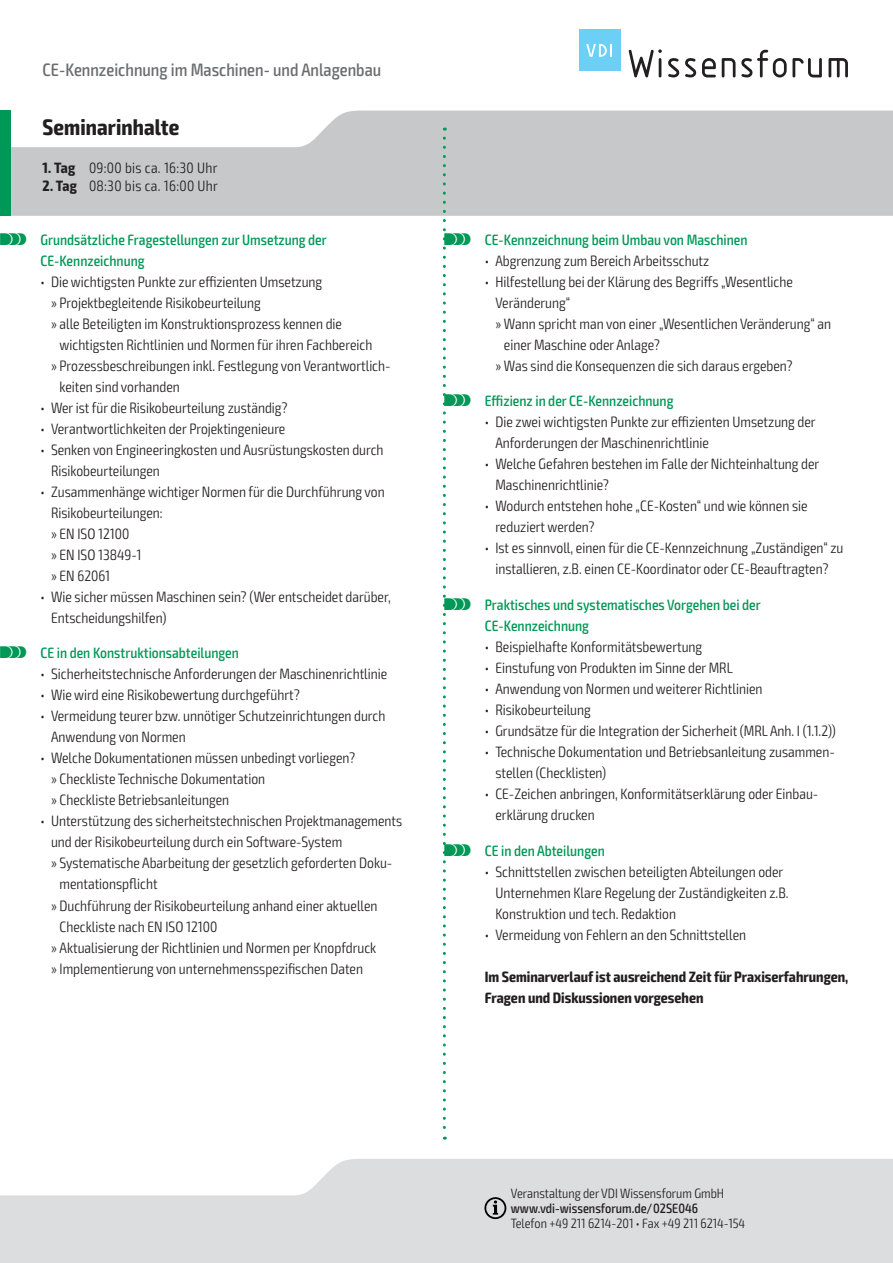
<style>
.page{position:relative;width:893px;height:1263px;background:#fff}
.page>*{position:absolute;margin:0;border:0;box-sizing:border-box;transform-origin:0 0}
.t1{font:700 condensed 22.5px "Exo 2";letter-spacing:.005em;color:#231f20}
.t2{font:500 condensed 18px "Exo 2";color:#6c6d70}
.t3{font:300 condensed 15px/21px "Exo 2";color:#231f20}
.t4{font:500 condensed 15px/21px "Exo 2";color:#009856}
.t5{font:700 condensed 15px/21px "Exo 2";color:#231f20}
.t6{font:300 condensed 15px "Exo 2";letter-spacing:.02em;color:#231f20}
.t7{font:300 condensed 13.5px "Exo 2";color:#231f20}
.t8{font:500 condensed 13.5px "Exo 2";color:#231f20}
.s1{font-weight:700}
.s2{font-family:"VDI Iconset S4 A Regular";font-weight:400;font-stretch:normal}
</style>
<div class="page">
<svg style="left:0;top:1159px;width:893px;height:104px;background:#e0e1e3"></svg>
<svg style="left:11px;top:111px;width:882px;height:105px;background:#cdced0"></svg>
<div style="left:0;top:111px;width:11px;height:105px;background:#009856"></div>
<svg style="left:484px;top:1197px;width:22px;height:22px"></svg>
<svg style="left:629px;top:49px;width:33px;height:28px"></svg>
<svg style="left:668px;top:58px;width:11px;height:19px"></svg>
<svg style="left:685px;top:58px;width:11px;height:19px"></svg>
<svg style="left:702px;top:58px;width:14px;height:19px"></svg>
<svg style="left:722px;top:58px;width:13px;height:19px"></svg>
<svg style="left:741px;top:50px;width:81px;height:27px"></svg>
<svg style="left:828px;top:58px;width:20px;height:19px"></svg>
<div style="left:579px;top:30px;width:41px;height:41px;background:#6bcff6"></div>
<svg style="left:586px;top:44px;width:26px;height:13px"></svg>
<svg style="left:443px;top:138px;width:3px;height:1002px"></svg>
<p class="t2" style="left:43px;top:59px;width:340px">CE-Kennzeichnung im Maschinen- und Anlagenbau</p>
<h1 class="t1" style="left:43px;top:113px;width:138px">Seminarinhalte</h1>
<p class="t6" style="left:43px;top:159px;width:177px"><span class="s1">1. Tag</span> 09:00 bis ca. 16:30 Uhr</p>
<p class="t6" style="left:43px;top:177px;width:177px"><span class="s1">2. Tag</span> 08:30 bis ca. 16:00 Uhr</p>
<p class="t4" style="left:40px;top:229px;width:288px;text-indent:-40px"><span class="s2">S</span> Grundsätzliche Fragestellungen zur Umsetzung der<br>CE-Kennzeichnung</p>
<p class="t3" style="left:40px;top:271px;width:283px">• Die wichtigsten Punkte zur effizienten Umsetzung</p>
<p class="t3" style="left:51px;top:292px;width:211px">» Projektbegleitende Risikobeurteilung</p>
<p class="t3" style="left:51px;top:313px;width:292px">» alle Beteiligten im Konstruktionsprozess kennen die</p>
<p class="t3" style="left:60px;top:334px;width:314px">wichtigsten Richtlinien und Normen für ihren Fachbereich</p>
<p class="t3" style="left:51px;top:355px;width:339px">» Prozessbeschreibungen inkl. Festlegung von Verantwortlich-</p>
<p class="t3" style="left:60px;top:376px;width:122px">keiten sind vorhanden</p>
<p class="t3" style="left:40px;top:397px;width:249px">• Wer ist für die Risikobeurteilung zuständig?</p>
<p class="t3" style="left:40px;top:418px;width:247px">• Verantwortlichkeiten der Projektingenieure</p>
<p class="t3" style="left:51px;top:439px;width:334px;text-indent:-11px">• Senken von Engineeringkosten und Ausrüstungskosten durch<br>Risikobeurteilungen</p>
<p class="t3" style="left:51px;top:481px;width:335px;text-indent:-11px">• Zusammenhänge wichtiger Normen für die Durchführung von<br>Risikobeurteilungen:<br>» EN ISO 12100<br>» EN ISO 13849-1<br>» EN 62061</p>
<p class="t3" style="left:51px;top:586px;width:341px;text-indent:-11px">• Wie sicher müssen Maschinen sein? (Wer entscheidet darüber,<br>Entscheidungshilfen)</p>
<p class="t4" style="left:0;top:643px;width:240px"><span class="s2">S</span> CE in den Konstruktionsabteilungen</p>
<p class="t3" style="left:40px;top:664px;width:348px">• Sicherheitstechnische Anforderungen der Maschinenrichtlinie</p>
<p class="t3" style="left:40px;top:685px;width:261px">• Wie wird eine Risikobewertung durchgeführt?</p>
<p class="t3" style="left:51px;top:706px;width:336px;text-indent:-11px">• Vermeidung teurer bzw. unnötiger Schutzeinrichtungen durch<br>Anwendung von Normen</p>
<p class="t3" style="left:51px;top:748px;width:306px;text-indent:-11px">• Welche Dokumentationen müssen unbedingt vorliegen? » Checkliste Technische Dokumentation<br>» Checkliste Betriebsanleitungen</p>
<p class="t3" style="left:40px;top:811px;width:363px">• Unterstützung des sicherheitstechnischen Projektmanagements</p>
<p class="t3" style="left:51px;top:832px;width:293px">und der Risikobeurteilung durch ein Software-System</p>
<p class="t3" style="left:51px;top:853px;width:343px">» Systematische Abarbeitung der gesetzlich geforderten Doku-</p>
<p class="t3" style="left:60px;top:874px;width:100px">mentationspflicht</p>
<p class="t3" style="left:51px;top:895px;width:328px">» Duchführung der Risikobeurteilung anhand einer aktuellen</p>
<p class="t3" style="left:60px;top:916px;width:159px">Checkliste nach EN ISO 12100</p>
<p class="t3" style="left:51px;top:937px;width:327px">» Aktualisierung der Richtlinien und Normen per Knopfdruck</p>
<p class="t3" style="left:51px;top:958px;width:314px">» Implementierung von unternehmensspezifischen Daten</p>
<p class="t4" style="left:444px;top:229px;width:305px"><span class="s2">S</span> CE-Kennzeichnung beim Umbau von Maschinen</p>
<p class="t3" style="left:485px;top:250px;width:226px">• Abgrenzung zum Bereich Arbeitsschutz</p>
<p class="t3" style="left:485px;top:271px;width:310px">• Hilfestellung bei der Klärung des Begriffs „Wesentliche</p>
<p class="t3" style="left:495px;top:292px;width:76px">Veränderung“</p>
<p class="t3" style="left:495px;top:313px;width:337px">» Wann spricht man von einer „Wesentlichen Veränderung“ an</p>
<p class="t3" style="left:504px;top:334px;width:157px">einer Maschine oder Anlage?</p>
<p class="t3" style="left:495px;top:355px;width:299px">» Was sind die Konsequenzen die sich daraus ergeben?</p>
<p class="t4" style="left:444px;top:391px;width:231px"><span class="s2">S</span> Effizienz in der CE-Kennzeichnung</p>
<p class="t3" style="left:495px;top:412px;width:322px;text-indent:-11px">• Die zwei wichtigsten Punkte zur effizienten Umsetzung der<br>Anforderungen der Maschinenrichtlinie</p>
<p class="t3" style="left:495px;top:454px;width:325px;text-indent:-11px">• Welche Gefahren bestehen im Falle der Nichteinhaltung der<br>Maschinenrichtlinie?</p>
<p class="t3" style="left:495px;top:496px;width:314px;text-indent:-11px">• Wodurch entstehen hohe „CE-Kosten“ und wie können sie reduziert werden?</p>
<p class="t3" style="left:485px;top:538px;width:360px;text-align:center">• Ist es sinnvoll, einen für die CE-Kennzeichnung „Zuständigen“ zu installieren, z.B. einen CE-Koordinator oder CE-Beauftragten?</p>
<p class="t4" style="left:485px;top:595px;width:277px;text-indent:-40px"><span class="s2">S</span> Praktisches und systematisches Vorgehen bei der<br>CE-Kennzeichnung</p>
<p class="t3" style="left:485px;top:637px;width:219px">• Beispielhafte Konformitätsbewertung</p>
<p class="t3" style="left:485px;top:658px;width:250px">• Einstufung von Produkten im Sinne der MRL</p>
<p class="t3" style="left:485px;top:679px;width:279px">• Anwendung von Normen und weiterer Richtlinien</p>
<p class="t3" style="left:485px;top:700px;width:108px">• Risikobeurteilung</p>
<p class="t3" style="left:485px;top:721px;width:353px">• Grundsätze für die Integration der Sicherheit (MRL Anh. I (1.1.2))</p>
<p class="t3" style="left:495px;top:742px;width:341px;text-indent:-11px">• Technische Dokumentation und Betriebsanleitung zusammen&shy;stellen (Checklisten)</p>
<p class="t3" style="left:495px;top:784px;width:323px;text-indent:-11px">• CE-Zeichen anbringen, Konformitätserklärung oder Einbau&shy;erklärung drucken</p>
<p class="t4" style="left:444px;top:841px;width:162px"><span class="s2">S</span> CE in den Abteilungen</p>
<p class="t3" style="left:495px;top:862px;width:295px;text-indent:-11px">• Schnittstellen zwischen beteiligten Abteilungen oder<br>Unternehmen Klare Regelung der Zuständigkeiten z.B.<br>Konstruktion und tech. Redaktion</p>
<p class="t3" style="left:485px;top:925px;width:263px">• Vermeidung von Fehlern an den Schnittstellen</p>
<p class="t5" style="left:485px;top:967px;width:365px">Im Seminarverlauf ist ausreichend Zeit für Praxiserfahrungen,<br>Fragen und Diskussionen vorgesehen</p>
<p class="t7" style="left:511px;top:1185px;width:215px">Veranstaltung der VDI Wissensforum GmbH</p>
<p class="t8" style="left:511px;top:1200px;width:189px">www.vdi-wissensforum.de/02SE046</p>
<p class="t7" style="left:511px;top:1215px;width:236px">Telefon +49 211 6214-201 • Fax +49 211 6214-154</p>
</div>
